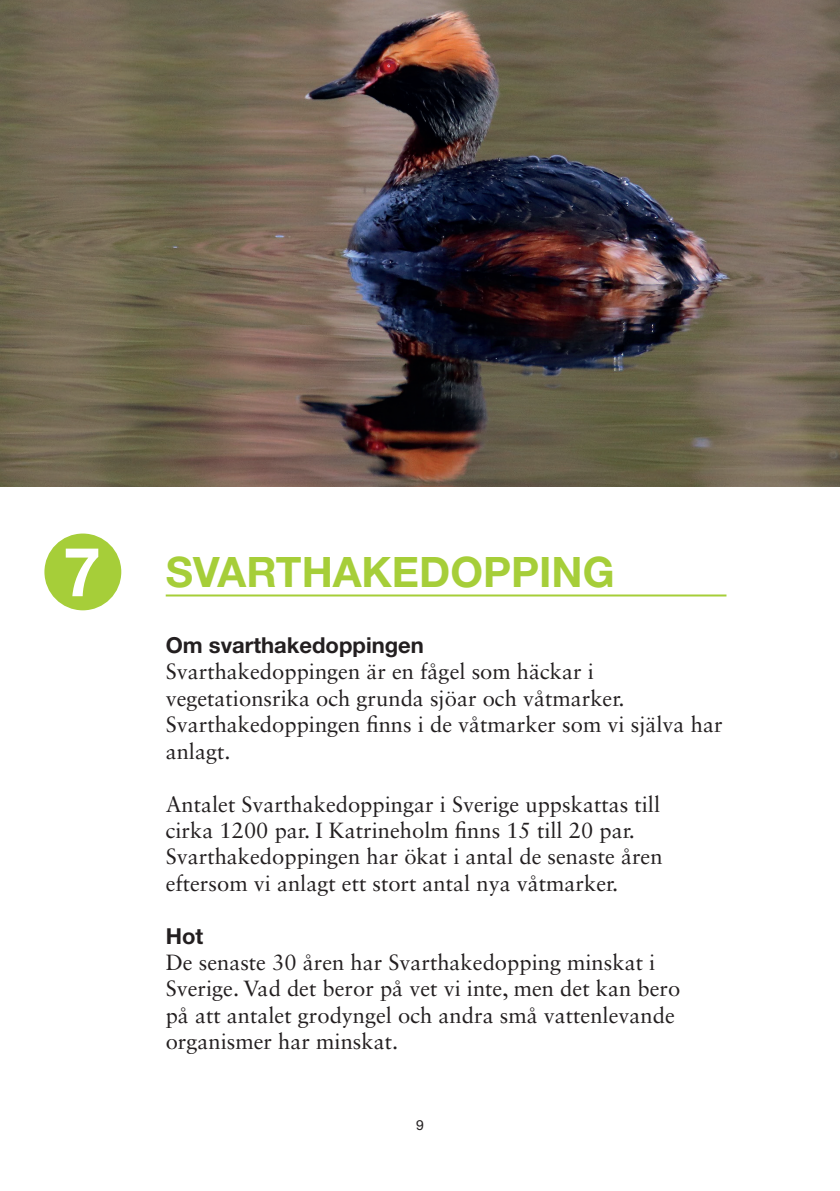
<style>
.page{position:relative;width:840px;height:1191px;background:#fff}
.page>*{position:absolute;margin:0;border:0;box-sizing:border-box;transform-origin:0 0}
.t1{font:700 42px "Helvetica Neue LT Std";color:#a6ce39}
.t2{font:22px/26.4px "Sabon LT Std";color:#231f20}
.t3{font:700 22px "Helvetica Neue LT Std";color:#231f20}
.t4{font:14px "Helvetica Neue LT Std";color:#231f20}
.s1{font-size:68px;color:#fff}
</style>
<div class="page">
<img style="left:0;top:0;width:839px;height:486px">
<div style="left:44px;top:533px;width:77px;height:77px;background:#a6ce39;border-radius:50%"></div>
<hr style="left:166px;top:594px;width:560px;height:2px;background:#a6ce39">
<h1 class="t1" style="left:63px;top:546px;width:552px"><span class="s1">7</span> SVARTHAKEDOPPING</h1>
<p class="t3" style="left:166px;top:631px;width:259px">Om svarthakedoppingen</p>
<p class="t2" style="left:166px;top:658px;width:558px">Svarthakedoppingen är en fågel som häckar i vegetationsrika och grunda sjöar och våtmarker.<br>Svarthakedoppingen finns i de våtmarker som vi själva har anlagt.</p>
<p class="t2" style="left:166px;top:790px;width:498px">Antalet Svarthakedoppingar i Sverige uppskattas till cirka 1200 par. I Katrineholm finns 15 till 20 par.<br>Svarthakedoppingen har ökat i antal de senaste åren eftersom vi anlagt ett stort antal nya våtmarker.</p>
<p class="t3" style="left:166px;top:922px;width:39px">Hot</p>
<p class="t2" style="left:166px;top:949px;width:515px">De senaste 30 åren har Svarthakedopping minskat i Sverige. Vad det beror på vet vi inte, men det kan bero på att antalet grodyngel och andra små vattenlevande organismer har minskat.</p>
<p class="t4" style="left:416px;top:1117px;width:9px">9</p>
</div>
